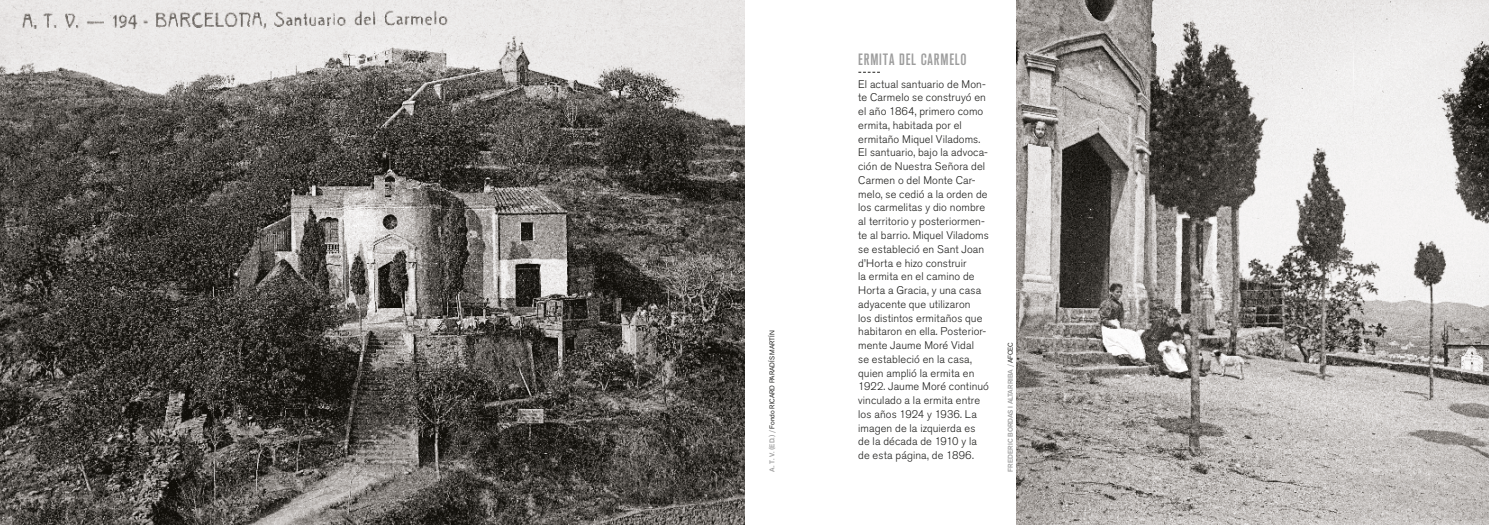
<style>
.page{position:relative;width:1489px;height:525px;background:#fff}
.page>*{position:absolute;margin:0;border:0;box-sizing:border-box;transform-origin:0 0}
.t1{font:500 condensed 16.25px "Akzidenz Grotesk BQ";letter-spacing:.05em;color:#9d9d9d}
.t2{font:300 11px/13.8px "Akzidenz Grotesk BQ";letter-spacing:.01em;color:#1d1d1b}
.t3{font:6.88px "Akzid Grtsk Next";color:#1d1d1b}
.t4{font:500 6.88px "Akzid Grtsk Next";letter-spacing:.01em;color:#9d9d9d}
.s1{font-weight:500;color:#9d9d9d}
.s2{font-weight:400;color:#1d1d1b}
</style>
<div class="page">
<img style="left:1016px;top:0;width:472px;height:524px">
<img style="left:0;top:0;width:744px;height:524px">
<svg style="left:858px;top:72px;width:21px;height:1px"></svg>
<h1 class="t1" style="left:858px;top:50px;width:110px">ERMITA DEL CARMELO</h1>
<p class="t2" style="left:858px;top:77px;width:132px">El actual santuario de Mon&shy;te Carmelo se construyó en el año 1864, primero como ermita, habitada por el ermitaño Miquel Viladoms.<br>El santuario, bajo la advoca&shy;ción de Nuestra Señora del<br>Carmen o del Monte Car&shy;melo, se cedió a la orden de los carmelitas y dio nombre al territorio y posteriormen&shy;te al barrio. Miquel Viladoms se estableció en Sant Joan d’Horta e hizo construir<br>la ermita en el camino de<br>Horta a Gracia, y una casa adyacente que utilizaron<br>los distintos ermitaños que habitaron en ella. Posterior&shy;mente Jaume Moré Vidal<br>se estableció en la casa, quien amplió la ermita en<br>1922. Jaume Moré continuó vinculado a la ermita entre los años 1924 y 1936. La imagen de la izquierda es de la década de 1910 y la de esta página, de 1896.</p>
<p class="t3" style="left:767px;top:471px;width:143px;rotate:-90deg"><span class="s1">A. T. V. (ED.) /</span> Fondo RICARD PARADÍS MARTÍN</p>
<p class="t4" style="left:1005px;top:471px;width:131px;rotate:-90deg">FREDERIC BORDAS I ALTARRIBA / <span class="s2">AFCEC</span></p>
</div>
